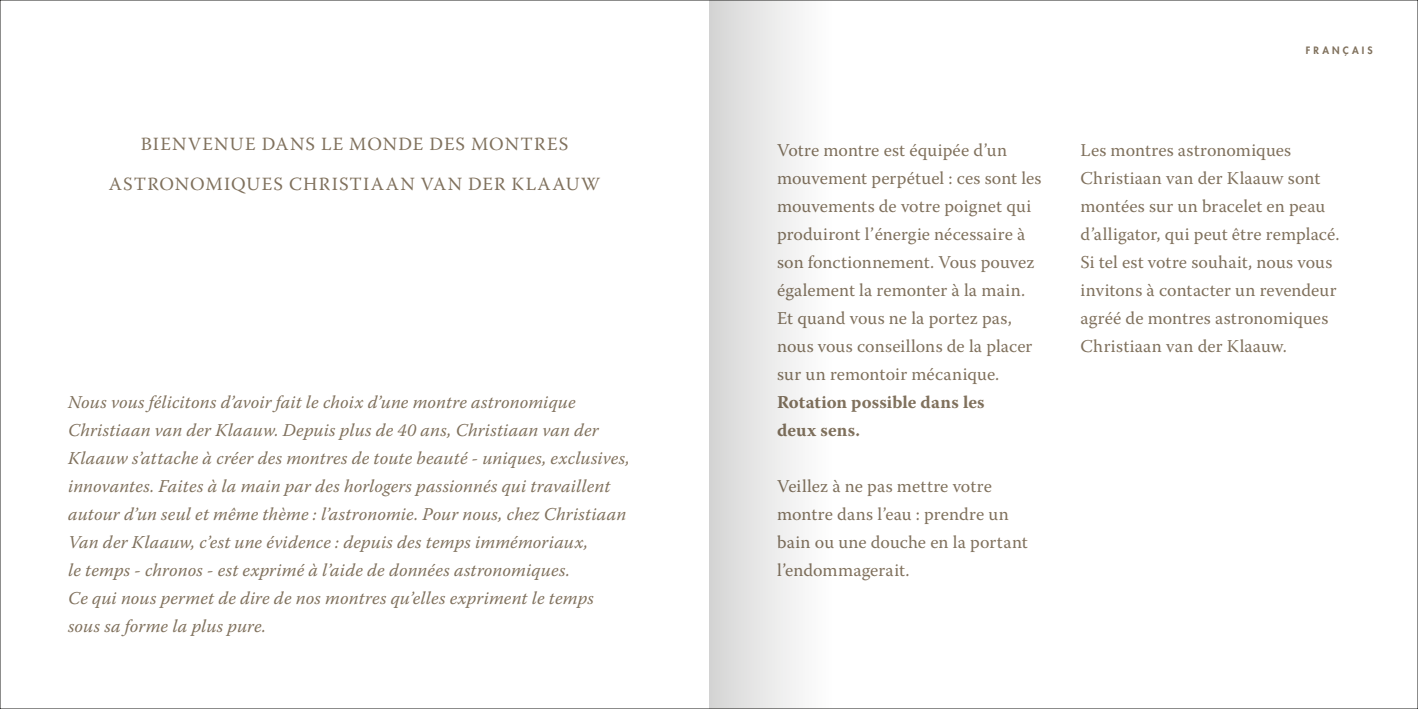
<style>
.page{position:relative;width:1418px;height:709px;background:#fff}
.page>*{position:absolute;margin:0;border:0;box-sizing:border-box;transform-origin:0 0}
.t1{font:18.6px/40px "Warnock Pro";letter-spacing:.06em;color:#80715d;text-align:center}
.t2{font:18px/28px "Warnock Pro";letter-spacing:.005em;color:#80715d}
.t3{font:italic 18px/28px "Warnock Pro";letter-spacing:.005em;color:#80715d}
.t4{font:700 18px/28px "Warnock Pro";letter-spacing:.005em;color:#80715d}
.t5{font:800 9.8px "Futura Std";letter-spacing:.315em;color:#80715d}
</style>
<div class="page">
<div style="left:709px;top:0;width:123px;height:709px;background:linear-gradient(to right,#d5d5d5,#fff)"></div>
<p class="t1" style="left:109px;top:123px;width:493px">BIENVENUE DANS LE MONDE DES MONTRES<br>ASTRONOMIQUES CHRISTIAAN VAN DER KLAAUW</p>
<p class="t3" style="left:68px;top:388px;width:563px">Nous vous félicitons d’avoir fait le choix d’une montre astronomique Christiaan van der Klaauw. Depuis plus de 40 ans, Christiaan van der Klaauw s’attache à créer des montres de toute beauté - uniques, exclusives, innovantes. Faites à la main par des horlogers passionnés qui travaillent autour d’un seul et même thème : l’astronomie. Pour nous, chez Christiaan Van der Klaauw, c’est une évidence : depuis des temps immémoriaux,<br>le temps - chronos - est exprimé à l’aide de données astronomiques.<br>Ce qui nous permet de dire de nos montres qu’elles expriment le temps sous sa forme la plus pure.</p>
<p class="t2" style="left:777px;top:136px;width:266px">Votre montre est équipée d’un mouvement perpétuel : ces sont les mouvements de votre poignet qui produiront l’énergie nécessaire à son fonctionnement. Vous pouvez également la remonter à la main.<br>Et quand vous ne la portez pas, nous vous conseillons de la placer sur un remontoir mécanique.</p>
<p class="t4" style="left:777px;top:388px;width:209px">Rotation possible dans les deux sens.</p>
<p class="t2" style="left:777px;top:472px;width:252px">Veillez à ne pas mettre votre montre dans l’eau : prendre un bain ou une douche en la portant l’endommagerait.</p>
<p class="t5" style="left:1305px;top:44px;width:68px">FRANÇAIS</p>
<p class="t2" style="left:1080px;top:136px;width:260px">Les montres astronomiques<br>Christiaan van der Klaauw sont montées sur un bracelet en peau d’alligator, qui peut être remplacé.<br>Si tel est votre souhait, nous vous invitons à contacter un revendeur agréé de montres astronomiques<br>Christiaan van der Klaauw.</p>
</div>
